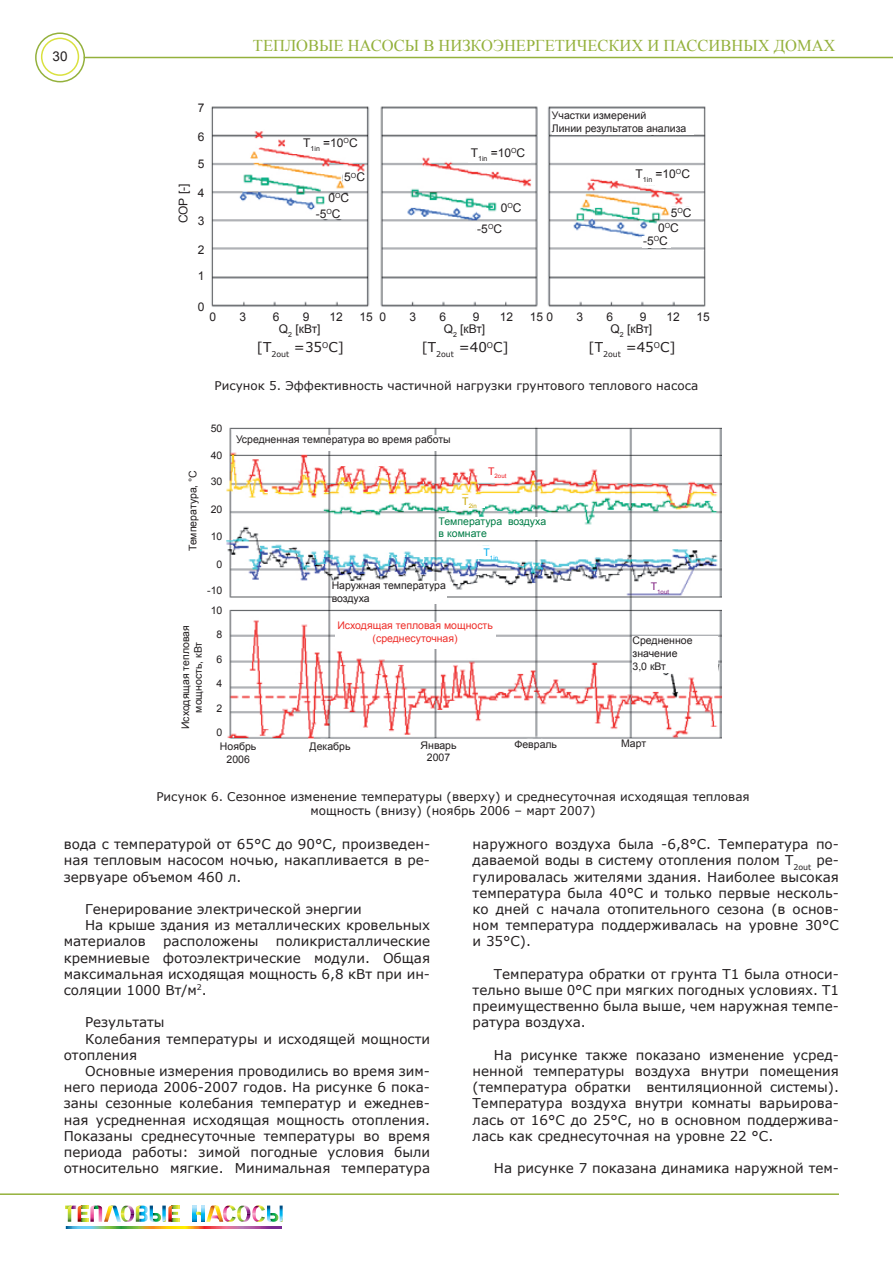
<style>
.page{position:relative;width:893px;height:1263px;background:#fff}
.page>*{position:absolute;margin:0;border:0;box-sizing:border-box;transform-origin:0 0}
.t1{font:16.5px "Times New Roman";color:#94b13c}
.t2{font:13.5px/16.2px "Verdana";color:#231f20;text-align:justify}
.t3{font:13.5px "Arial";color:#231f20}
.t4{font:12px/14.4px "Verdana";color:#231f20;text-align:center}
.t5{font:12px/12.8px "Arial";color:#231f20}
.t6{font:10.5px/12.6px "Arial";color:#231f20;text-align:center}
.t7{font:10.5px/12.6px "Arial";color:#ee2f2a;text-align:center}
.t8{font:10.5px/12.6px "Arial";color:#017d46}
.t9{font:6.15px "Arial";color:#ee1d23}
.t10{font:6.15px "Arial";color:#7e1e80}
.t11{font:6.15px "Arial";color:#00aeef}
.t12{font:6.15px "Arial";color:#c9a705}
</style>
<div class="page">
<hr style="left:0;top:1193px;width:839px;height:2px;background:#94b13c">
<hr style="left:84px;top:57px;width:809px;height:1px;background:#94b13c">
<div style="left:35px;top:32px;width:50px;height:50px;border:2px solid #94b13c;border-radius:50%"></div>
<div style="left:41px;top:38px;width:38px;height:38px;border:2px solid #dae13f;border-radius:50%"></div>
<img style="left:65px;top:1205px;width:114px;height:17px">
<svg style="left:193px;top:1205px;width:3px;height:17px"></svg>
<svg style="left:196px;top:1205px;width:87px;height:17px"></svg>
<svg style="left:65px;top:1226px;width:216px;height:3px"></svg>
<img style="left:211px;top:106px;width:495px;height:201px">
<div style="left:316px;top:209px;width:32px;height:10px;background:#fff"></div>
<div style="left:329px;top:194px;width:26px;height:10px;background:#fff"></div>
<div style="left:344px;top:173px;width:21px;height:11px;background:#fff"></div>
<div style="left:293px;top:138px;width:72px;height:15px;background:#fff"></div>
<div style="left:476px;top:223px;width:27px;height:14px;background:#fff"></div>
<div style="left:500px;top:201px;width:26px;height:14px;background:#fff"></div>
<div style="left:468px;top:148px;width:63px;height:15px;background:#fff"></div>
<div style="left:634px;top:171px;width:66px;height:14px;background:#fff"></div>
<div style="left:658px;top:222px;width:27px;height:11px;background:#fff"></div>
<div style="left:642px;top:236px;width:28px;height:11px;background:#fff"></div>
<div style="left:670px;top:207px;width:27px;height:11px;background:#fff"></div>
<div style="left:552px;top:111px;width:141px;height:24px;background:#fff"></div>
<img style="left:226px;top:427px;width:495px;height:311px">
<div style="left:236px;top:435px;width:242px;height:16px;background:#fff"></div>
<div style="left:478px;top:463px;width:38px;height:16px;background:#fff"></div>
<div style="left:476px;top:546px;width:30px;height:13px;background:#fff"></div>
<div style="left:641px;top:579px;width:38px;height:14px;background:#fff"></div>
<div style="left:439px;top:517px;width:113px;height:22px;background:#fff"></div>
<div style="left:332px;top:581px;width:114px;height:23px;background:#fff"></div>
<div style="left:454px;top:495px;width:31px;height:12px;background:#fff"></div>
<div style="left:335px;top:622px;width:160px;height:26px;background:#fff"></div>
<div style="left:632px;top:637px;width:86px;height:36px;background:#fff"></div>
<p class="t3" style="left:53px;top:47px;width:17px">30</p>
<p class="t1" style="left:253px;top:34px;width:584px">ТЕПЛОВЫЕ НАСОСЫ В НИЗКОЭНЕРГЕТИЧЕСКИХ И ПАССИВНЫХ ДОМАХ</p>
<p class="t5" style="left:198px;top:101px;width:8px">7</p>
<p class="t5" style="left:177px;top:223px;width:41px;rotate:-90deg">СОР [-]</p>
<p class="t5" style="left:198px;top:131px;width:8px">6</p>
<p class="t5" style="left:198px;top:158px;width:8px">5</p>
<p class="t5" style="left:198px;top:186px;width:8px">4</p>
<p class="t5" style="left:198px;top:215px;width:8px">3</p>
<p class="t5" style="left:198px;top:244px;width:8px">2</p>
<p class="t5" style="left:198px;top:269px;width:8px">1</p>
<p class="t5" style="left:303px;top:137px;width:56px">T<sub>1in</sub> =10<sup>O</sup>C</p>
<p class="t5" style="left:344px;top:171px;width:22px">5<sup>O</sup>C</p>
<p class="t5" style="left:328px;top:192px;width:22px">0<sup>O</sup>C</p>
<p class="t5" style="left:316px;top:208px;width:26px">-5<sup>O</sup>C</p>
<p class="t5" style="left:471px;top:146px;width:56px">T<sub>1in</sub> =10<sup>O</sup>C</p>
<p class="t5" style="left:501px;top:201px;width:22px">0<sup>O</sup>C</p>
<p class="t5" style="left:477px;top:222px;width:26px">-5<sup>O</sup>C</p>
<p class="t6" style="left:552px;top:109px;width:136px;text-align:left">Участки измерений<br>Линии результатов анализа</p>
<p class="t5" style="left:636px;top:168px;width:56px">T<sub>1in</sub> =10<sup>O</sup>C</p>
<p class="t5" style="left:671px;top:206px;width:22px">5<sup>O</sup>C</p>
<p class="t5" style="left:643px;top:222px;width:37px;text-indent:15px">0<sup>O</sup>C -5<sup>O</sup>C</p>
<p class="t5" style="left:198px;top:301px;width:8px">0</p>
<p class="t5" style="left:209px;top:311px;width:8px">0</p>
<p class="t5" style="left:239px;top:311px;width:8px">3</p>
<p class="t5" style="left:273px;top:311px;width:8px">6</p>
<p class="t5" style="left:303px;top:311px;width:8px">9</p>
<p class="t5" style="left:330px;top:311px;width:15px">12</p>
<p class="t5" style="left:360px;top:311px;width:28px">15 0</p>
<p class="t5" style="left:410px;top:311px;width:8px">3</p>
<p class="t5" style="left:440px;top:311px;width:8px">6</p>
<p class="t5" style="left:473px;top:311px;width:8px">9</p>
<p class="t5" style="left:500px;top:311px;width:15px">12</p>
<p class="t5" style="left:530px;top:311px;width:25px">15 0</p>
<p class="t5" style="left:576px;top:311px;width:8px">3</p>
<p class="t5" style="left:606px;top:311px;width:8px">6</p>
<p class="t5" style="left:640px;top:311px;width:8px">9</p>
<p class="t5" style="left:666px;top:311px;width:15px">12</p>
<p class="t5" style="left:696px;top:311px;width:15px">15</p>
<p class="t5" style="left:279px;top:322px;width:43px">Q<sub>2</sub> [кВт]</p>
<p class="t5" style="left:611px;top:322px;width:43px">Q<sub>2</sub> [кВт]</p>
<p class="t5" style="left:444px;top:322px;width:43px">Q<sub>2</sub> [кВт]</p>
<p class="t2" style="left:257px;top:339px;width:89px">[T<sub>2out</sub> =35<sup>O</sup>C]</p>
<p class="t2" style="left:422px;top:339px;width:89px">[T<sub>2out</sub> =40<sup>O</sup>C]</p>
<p class="t2" style="left:589px;top:339px;width:89px">[T<sub>2out</sub> =45<sup>O</sup>C]</p>
<p class="t4" style="left:215px;top:378px;width:485px">Рисунок 5. Эффективность частичной нагрузки грунтового теплового насоса</p>
<p class="t6" style="left:211px;top:422px;width:13px">50</p>
<p class="t6" style="left:211px;top:449px;width:13px">40</p>
<p class="t6" style="left:236px;top:433px;width:216px">Усредненная температура во время работы</p>
<p class="t6" style="left:187px;top:551px;width:83px;rotate:-90deg">Температура, °С</p>
<p class="t6" style="left:211px;top:475px;width:13px">30</p>
<p class="t6" style="left:211px;top:503px;width:13px">20</p>
<p class="t6" style="left:211px;top:530px;width:13px">10</p>
<p class="t6" style="left:217px;top:558px;width:7px">0</p>
<p class="t6" style="left:207px;top:580px;width:17px;line-height:20.4px">-10<br>10</p>
<p class="t6" style="left:217px;top:628px;width:7px">8</p>
<p class="t6" style="left:217px;top:653px;width:7px">6</p>
<p class="t6" style="left:217px;top:677px;width:7px">4</p>
<p class="t6" style="left:179px;top:729px;width:105px;rotate:-90deg">Исходящая тепловая мощность, кВт</p>
<p class="t6" style="left:217px;top:702px;width:7px">2</p>
<p class="t6" style="left:217px;top:726px;width:7px">0</p>
<p class="t12" style="left:462px;top:502px;width:16px"><sup>T</sup>2in</p>
<p class="t9" style="left:488px;top:472px;width:20px"><sup>T</sup>2out</p>
<p class="t8" style="left:439px;top:515px;width:109px">Температура воздуха в комнате</p>
<p class="t6" style="left:332px;top:579px;width:116px;text-align:left">Наружная температура воздуха</p>
<p class="t11" style="left:483px;top:554px;width:16px"><sup>T</sup>1in</p>
<p class="t7" style="left:337px;top:619px;width:157px">Исходящая тепловая мощность (среднесуточная)</p>
<p class="t10" style="left:651px;top:587px;width:20px"><sup>T</sup>1out</p>
<p class="t6" style="left:632px;top:635px;width:62px;text-align:left">Средненное значение<br>3,0 кВт</p>
<p class="t6" style="left:220px;top:740px;width:38px">Ноябрь<br>2006</p>
<p class="t6" style="left:310px;top:740px;width:42px">Декабрь</p>
<p class="t6" style="left:421px;top:739px;width:37px">Январь<br>2007</p>
<p class="t6" style="left:514px;top:738px;width:44px">Февраль</p>
<p class="t6" style="left:621px;top:737px;width:27px">Март</p>
<p class="t4" style="left:156px;top:789px;width:595px">Рисунок 6. Сезонное изменение температуры (вверху) и среднесуточная исходящая тепловая мощность (внизу) (ноябрь 2006 – март 2007)</p>
<p class="t2" style="left:64px;top:836px;width:368px">вода с температурой от 65°С до 90°С, произведен&shy;ная тепловым насосом ночью, накапливается в ре&shy;зервуаре объемом 460 л.</p>
<p class="t2" style="left:85px;top:901px;width:278px">Генерирование электрической энергии</p>
<p class="t2" style="left:85px;top:917px;width:347px">На крыше здания из металлических кровельных</p>
<p class="t2" style="left:64px;top:933px;width:84px">материалов</p>
<p class="t2" style="left:163px;top:933px;width:97px">расположены</p>
<p class="t2" style="left:64px;top:933px;width:368px;text-indent:212px">поликристаллические кремниевые фотоэлектрические модули. Общая максимальная исходящая мощность 6,8 кВт при ин&shy;соляции 1000 Вт/м<sup>2</sup>.</p>
<p class="t2" style="left:85px;top:1014px;width:81px">Результаты</p>
<p class="t2" style="left:85px;top:1030px;width:347px">Колебания температуры и исходящей мощности</p>
<p class="t2" style="left:64px;top:1046px;width:75px">отопления</p>
<p class="t2" style="left:85px;top:1063px;width:347px">Основные измерения проводились во время зим-</p>
<p class="t2" style="left:64px;top:1079px;width:368px">него периода 2006-2007 годов. На рисунке 6 пока-</p>
<p class="t2" style="left:64px;top:1095px;width:368px">заны сезонные колебания температур и ежеднев-</p>
<p class="t2" style="left:64px;top:1111px;width:368px">ная усредненная исходящая мощность отопления.</p>
<p class="t2" style="left:64px;top:1127px;width:368px">Показаны среднесуточные температуры во время</p>
<p class="t2" style="left:64px;top:1144px;width:368px">периода работы: зимой погодные условия были</p>
<p class="t2" style="left:64px;top:1160px;width:368px">относительно мягкие. Минимальная температура</p>
<p class="t2" style="left:473px;top:836px;width:368px">наружного воздуха была -6,8°С. Температура по&shy;даваемой воды в систему отопления полом T<sub>2out</sub> ре&shy;гулировалась жителями здания. Наиболее высокая температура была 40°С и только первые несколь&shy;ко дней с начала отопительного сезона (в основ&shy;ном температура поддерживалась на уровне 30°С и 35°С).</p>
<p class="t2" style="left:473px;top:965px;width:368px;text-indent:21px">Температура обратки от грунта Т1 была относи&shy;тельно выше 0°С при мягких погодных условиях. Т1 преимущественно была выше, чем наружная темпе&shy;ратура воздуха.</p>
<p class="t2" style="left:473px;top:1046px;width:368px;text-indent:21px">На рисунке также показано изменение усред&shy;ненной температуры воздуха внутри помещения (температура обратки вентиляционной системы).<br>Температура воздуха внутри комнаты варьирова&shy;лась от 16°С до 25°С, но в основном поддержива&shy;лась как среднесуточная на уровне 22 °С.</p>
<p class="t2" style="left:494px;top:1160px;width:347px">На рисунке 7 показана динамика наружной тем-</p>
</div>
